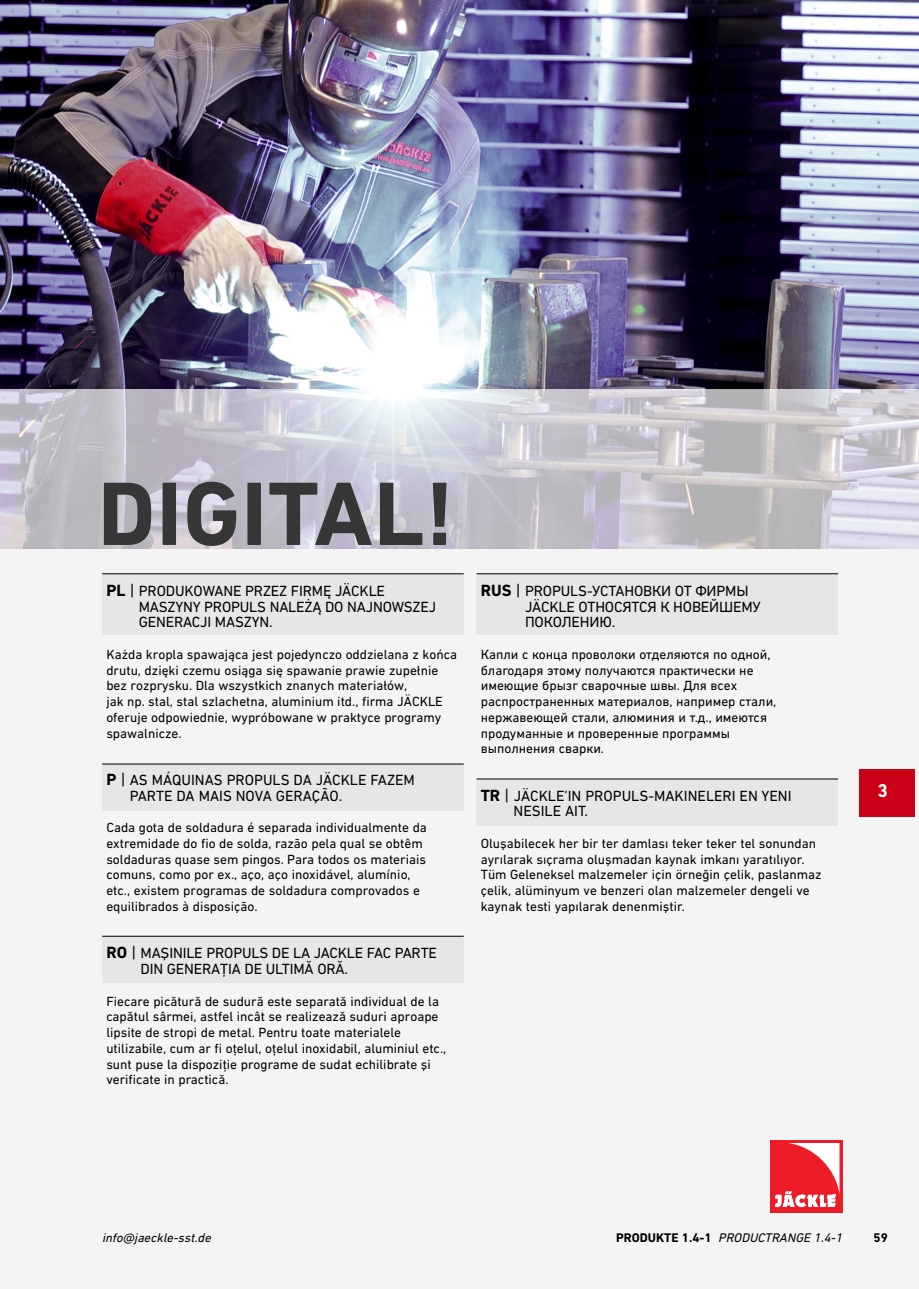
<style>
.page{position:relative;width:919px;height:1289px;background:#fff}
.page>*{position:absolute;margin:0;border:0;box-sizing:border-box;transform-origin:0 0}
.t1{font:700 91.5px "DIN Next W1 G";letter-spacing:.01em;color:#363636}
.t2{font:700 18.75px "DIN Next W1 G";color:#fff}
.t3{font:15px/15.8px "DIN Next W1 G";letter-spacing:-.01em;color:#000}
.t4{font:13.5px/15.8px "DIN Next W1 G";color:#000}
.t5{font:italic 12.75px "DIN Next W1 G";color:#000}
.t6{font:700 12.75px "DIN Next W1 G";color:#000}
.s1{font-weight:700;font-size:16.5px}
.s2{font-size:16.5px}
.s3{font-weight:700;font-style:normal}
</style>
<div class="page">
<div style="left:0;top:0;width:918px;height:1288px;background:#f4f4f4"></div>
<img style="left:0;top:0;width:918px;height:389px">
<div style="left:770px;top:1140px;width:72px;height:72px;background:#ee1c28"></div>
<svg style="left:775px;top:1143px;width:64px;height:64px"></svg>
<div style="left:867px;top:769px;width:47px;height:47px;background:#ca0016"></div>
<div style="left:858px;top:769px;width:48px;height:47px;background:#ca0016"></div>
<div style="left:102px;top:573px;width:361px;height:62px;background:#e6e6e6"></div>
<div style="left:102px;top:763px;width:361px;height:47px;background:#e6e6e6"></div>
<div style="left:102px;top:935px;width:361px;height:47px;background:#e6e6e6"></div>
<div style="left:476px;top:573px;width:362px;height:62px;background:#e6e6e6"></div>
<div style="left:476px;top:778px;width:362px;height:47px;background:#e6e6e6"></div>
<hr style="left:102px;top:573px;width:361px;height:1px;background:#000">
<hr style="left:476px;top:573px;width:362px;height:1px;background:#000">
<hr style="left:476px;top:778px;width:362px;height:1px;background:#000">
<hr style="left:102px;top:763px;width:361px;height:1px;background:#000">
<hr style="left:102px;top:936px;width:361px;height:1px;background:#000">
<hr style="left:0;top:548px;width:918px;height:1px;background:#fcfcfc">
<img style="left:0;top:389px;width:918px;height:159px">
<h1 class="t1" style="left:98px;top:483px;width:357px">DIGITAL!</h1>
<p class="t3" style="left:139px;top:584px;width:299px;text-indent:-32px"><span class="s1">PL</span> <span class="s2">|</span> PRODUKOWANE PRZEZ FIRMĘ JÄCKLE<br>MASZYNY PROPULS NALEŻĄ DO NAJNOWSZEJ<br>GENERACJI MASZYN.</p>
<p class="t4" style="left:106px;top:647px;width:352px">Każda kropla spawająca jest pojedynczo oddzielana z końca drutu, dzięki czemu osiąga się spawanie prawie zupełnie bez rozprysku. Dla wszystkich znanych materiałów,<br>jak np. stal, stal szlachetna, aluminium itd., firma JÄCKLE oferuje odpowiednie, wypróbowane w praktyce programy spawalnicze.</p>
<p class="t3" style="left:130px;top:773px;width:286px;text-indent:-23px"><span class="s1">P</span> <span class="s2">|</span> AS MÁQUINAS PROPULS DA JÄCKLE FAZEM<br>PARTE DA MAIS NOVA GERAÇÃO.</p>
<p class="t4" style="left:106px;top:821px;width:322px">Cada gota de soldadura é separada individualmente da extremidade do fio de solda, razão pela qual se obtêm soldaduras quase sem pingos. Para todos os materiais comuns, como por ex., aço, aço inoxidável, alumínio, etc., existem programas de soldadura comprovados e equilibrados à disposição.</p>
<p class="t3" style="left:140px;top:946px;width:298px;text-indent:-34px"><span class="s1">RO</span> <span class="s2">|</span> MAŞINILE PROPULS DE LA JACKLE FAC PARTE<br>DIN GENERAŢIA DE ULTIMĂ ORĂ.</p>
<p class="t4" style="left:106px;top:994px;width:341px">Fiecare picătură de sudură este separată individual de la capătul sârmei, astfel incât se realizează suduri aproape lipsite de stropi de metal. Pentru toate materialele utilizabile, cum ar fi oţelul, oţelul inoxidabil, aluminiul etc., sunt puse la dispoziţie programe de sudat echilibrate şi verificate in practică.</p>
<p class="t3" style="left:525px;top:584px;width:237px;text-indent:-44px"><span class="s1">RUS</span> <span class="s2">|</span> PROPULS-УСТАНОВКИ ОТ ФИРМЫ<br>JÄCKLE ОТНОСЯТСЯ К НОВЕЙШЕМУ<br>ПОКОЛЕНИЮ.</p>
<p class="t4" style="left:480px;top:647px;width:297px">Капли с конца проволоки отделяются по одной, благодаря этому получаются практически не имеющие брызг сварочные швы. Для всех распространенных материалов, например стали, нержавеющей стали, алюминия и т.д., имеются продуманные и проверенные программы выполнения сварки.</p>
<p class="t3" style="left:513px;top:789px;width:279px;text-indent:-33px"><span class="s1">TR</span> <span class="s2">|</span> JÄCKLE’IN PROPULS-MAKINELERI EN YENI<br>NESILE AIT.</p>
<p class="t4" style="left:480px;top:836px;width:342px">Oluşabilecek her bir ter damlası teker teker tel sonundan ayrılarak sıçrama oluşmadan kaynak imkanı yaratılıyor.<br>Tüm Geleneksel malzemeler için örneğin çelik, paslanmaz çelik, alüminyum ve benzeri olan malzemeler dengeli ve kaynak testi yapılarak denenmiştir.</p>
<h2 class="t2" style="left:877px;top:784px;width:12px">3</h2>
<p class="t5" style="left:102px;top:1233px;width:113px">info@jaeckle-sst.de</p>
<p class="t5" style="left:616px;top:1233px;width:230px"><span class="s3">P RO D U KTE 1 . 4- 1</span> PRODUCTRANGE 1.4-1</p>
<p class="t6" style="left:873px;top:1233px;width:16px">59</p>
</div>
